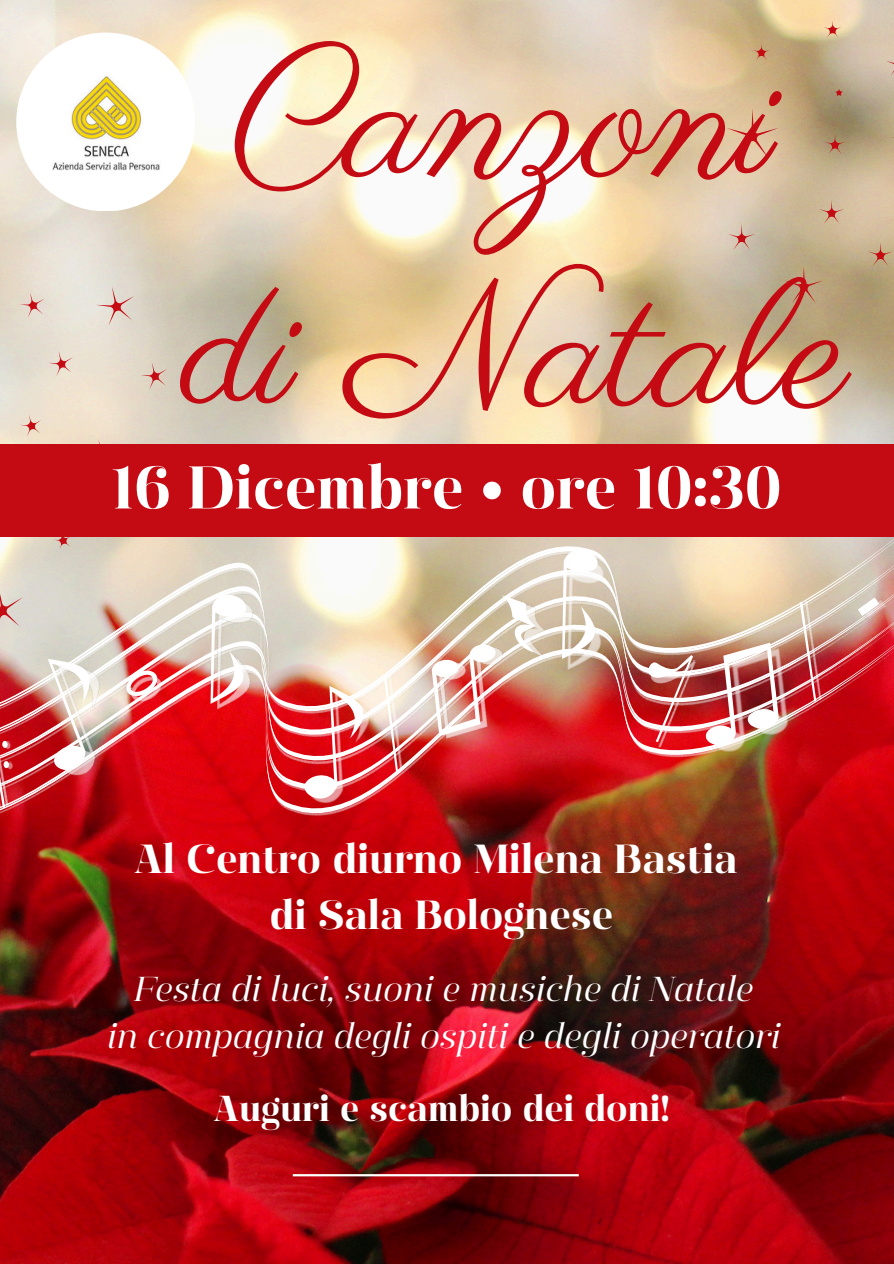
<style>
.page{position:relative;width:894px;height:1264px;background:#fff}
.page>*{position:absolute;margin:0;border:0;box-sizing:border-box;transform-origin:0 0}
.t1{font:180.75px "Parisienne";color:#c40a13}
.t2{font:178.8px "Parisienne";color:#c40a13}
.t3{font:60px "Manison 700";color:#fff}
.t4{font:40.5px/56.2px "Manison 700";color:#fff;text-align:center}
.t5{font:36px "Manison 700";color:#fff}
.t6{font:34.5px "Manison 400 It";color:#fff}
</style>
<div class="page">
<img style="left:0;top:0;width:893px;height:1263px">
<div style="left:0;top:445px;width:893px;height:92px;background:#c40a13"></div>
<svg style="left:0;top:537px;width:893px;height:280px;background:#d76f6c"></svg>
<img style="left:113px;top:660px;width:7px;height:122px">
<svg style="left:122px;top:662px;width:40px;height:42px"></svg>
<svg style="left:856px;top:594px;width:24px;height:25px"></svg>
<img style="left:0;top:654px;width:113px;height:156px">
<img style="left:191px;top:714px;width:81px;height:4px">
<svg style="left:186px;top:586px;width:93px;height:128px"></svg>
<img style="left:297px;top:541px;width:544px;height:269px">
<svg style="left:0;top:583px;width:31px;height:59px;background:#dcccc4"></svg>
<svg style="left:45px;top:349px;width:32px;height:32px"></svg>
<svg style="left:51px;top:537px;width:23px;height:16px"></svg>
<svg style="left:90px;top:283px;width:51px;height:50px;background:#e1d2c8"></svg>
<svg style="left:17px;top:413px;width:28px;height:28px"></svg>
<svg style="left:69px;top:435px;width:69px;height:10px"></svg>
<svg style="left:136px;top:360px;width:36px;height:35px"></svg>
<svg style="left:16px;top:290px;width:33px;height:33px"></svg>
<svg style="left:818px;top:200px;width:26px;height:24px"></svg>
<svg style="left:752px;top:43px;width:18px;height:17px"></svg>
<svg style="left:891px;top:129px;width:2px;height:21px"></svg>
<svg style="left:823px;top:20px;width:18px;height:18px"></svg>
<svg style="left:834px;top:89px;width:8px;height:7px"></svg>
<svg style="left:784px;top:266px;width:39px;height:37px"></svg>
<svg style="left:824px;top:134px;width:21px;height:20px"></svg>
<svg style="left:726px;top:109px;width:52px;height:50px;background:#dcb593"></svg>
<svg style="left:885px;top:52px;width:8px;height:24px"></svg>
<svg style="left:727px;top:224px;width:28px;height:26px"></svg>
<svg style="left:867px;top:242px;width:25px;height:24px"></svg>
<hr style="left:293px;top:1174px;width:285px;height:2px;background:#fff">
<div style="left:16px;top:33px;width:179px;height:178px;background:#fff;border-radius:50%"></div>
<img style="left:52px;top:76px;width:108px;height:94px">
<p class="t1" style="left:231px;top:8px;width:545px">Canzoni</p>
<h2 class="t2" style="left:182px;top:240px;width:668px">di Natale</h2>
<h1 class="t3" style="left:112px;top:452px;width:670px">16 Dicembre • ore 10:30</h1>
<p class="t4" style="left:134px;top:830px;width:604px">Al Centro diurno Milena Bastia di Sala Bolognese</p>
<h1 class="t6" style="left:133px;top:969px;width:620px">Festa di luci, suoni e musiche di Natale</h1>
<p class="t6" style="left:106px;top:1016px;width:674px">in compagnia degli ospiti e degli operatori</p>
<p class="t5" style="left:213px;top:1087px;width:458px">Auguri e scambio dei doni!</p>
</div>
